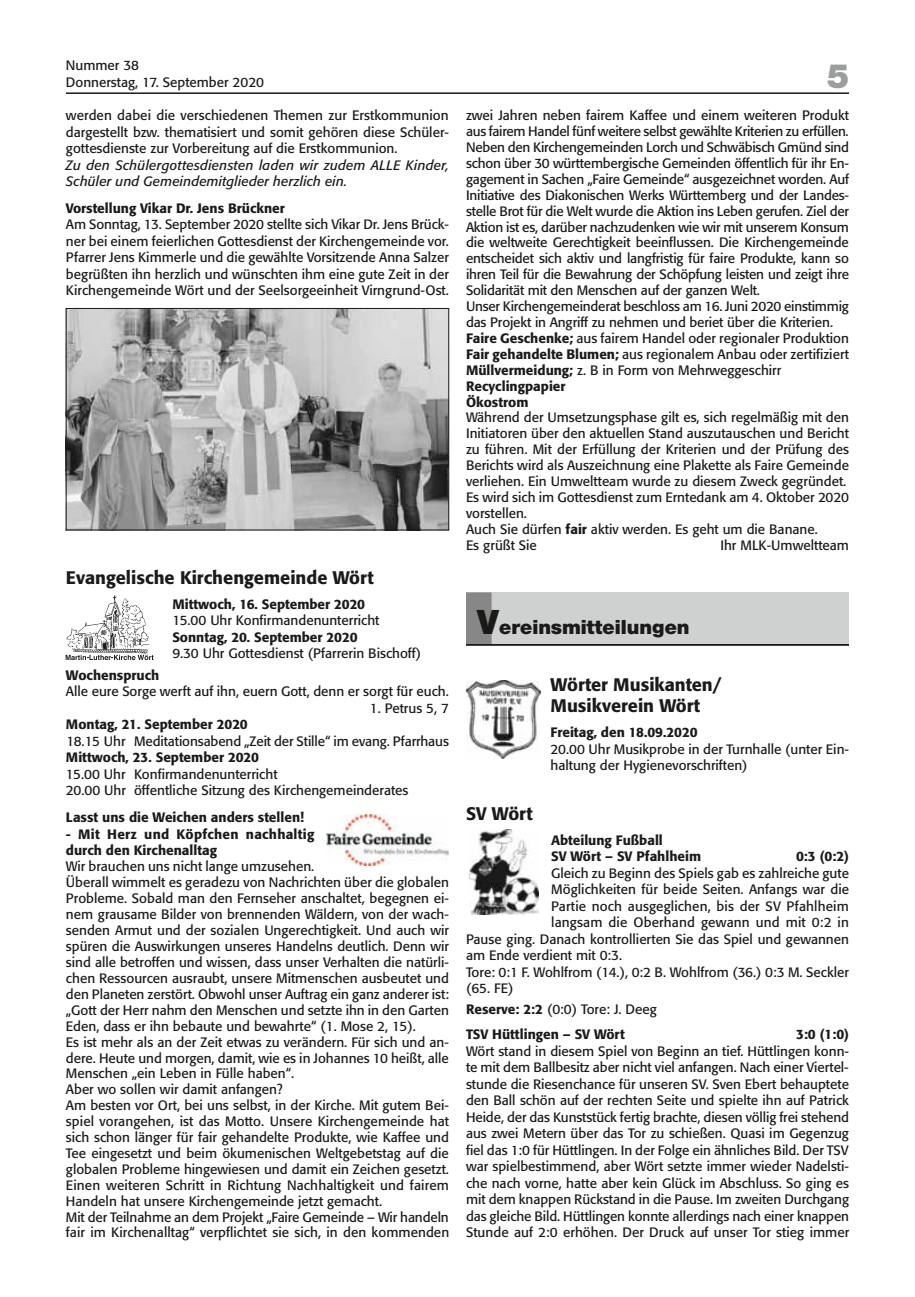
<style>
.page{position:relative;width:915px;height:1297px;background:#fff}
.page>*{position:absolute;margin:0;border:0;box-sizing:border-box;transform-origin:0 0}
.t1{font:900 36px "Nimbus Sans Novus T";color:#9c9d9d}
.t2{font:900 21px "Nimbus Sans Novus T";color:#1a1a18}
.t3{font:500 18px/21px "Formata";color:#1a1a18}
.t4{font:13.5px/15.9px "Formata";color:#1a1a18}
.t5{font:500 13.5px/16.5px "Formata";color:#1a1a18}
.t6{font:italic 13.5px/16.5px "Formata";letter-spacing:.015em;color:#1a1a18}
.t7{font:500 13.5px/16.2px "Formata";letter-spacing:.02em;color:#1a1a18}
.s1{font-weight:500}
.s2{font-size:36.15px}
.s3{font-weight:400}
</style>
<div class="page">
<hr style="left:66px;top:92px;width:782px;height:2px;background:#1a1a18">
<img style="left:68px;top:310px;width:379px;height:218px">
<div style="left:66px;top:308px;width:383px;height:222px;border:1px solid #1a1a18"></div>
<svg style="left:66px;top:595px;width:87px;height:65px"></svg>
<img style="left:326px;top:815px;width:123px;height:50px">
<div style="left:466px;top:592px;width:382px;height:52px;background:#cfd0d0"></div>
<div style="left:466px;top:592px;width:25px;height:52px;background:#868786"></div>
<hr style="left:466px;top:644px;width:382px;height:2px;background:#1a1a18">
<img style="left:466px;top:681px;width:74px;height:78px">
<img style="left:469px;top:830px;width:69px;height:85px">
<p class="t4" style="left:66px;top:57px;width:199px;line-height:16.5px">Nummer 38<br>Donnerstag, 17. September 2020</p>
<p class="t4" style="left:66px;top:107px;width:384px;line-height:16.5px;text-align:justify">werden dabei die verschiedenen Themen zur Erstkommunion dargestellt bzw. thematisiert und somit gehören diese Schüler&shy;gottesdienste zur Vorbereitung auf die Erstkommunion.</p>
<p class="t6" style="left:66px;top:157px;width:384px">Zu den Schülergottesdiensten laden wir zudem ALLE Kinder,<br>Schüler und Gemeindemitglieder herzlich ein.</p>
<p class="t5" style="left:66px;top:200px;width:220px">Vorstellung Vikar Dr. Jens Brückner</p>
<p class="t4" style="left:66px;top:216px;width:384px;line-height:16.5px;text-align:justify">Am Sonntag, 13. September 2020 stellte sich Vikar Dr. Jens Brück&shy;ner bei einem feierlichen Gottesdienst der Kirchengemeinde vor.<br>Pfarrer Jens Kimmerle und die gewählte Vorsitzende Anna Salzer begrüßten ihn herzlich und wünschten ihm eine gute Zeit in der Kirchengemeinde Wört und der Seelsorgeeinheit Virngrund-Ost.</p>
<h3 class="t3" style="left:66px;top:567px;width:309px">Evangelische Kirchengemeinde Wört</h3>
<p class="t5" style="left:172px;top:596px;width:194px">Mittwoch, 16. September 2020</p>
<p class="t4" style="left:172px;top:613px;width:208px">15.00 Uhr Konfirmandenunterricht</p>
<p class="t5" style="left:172px;top:629px;width:187px">Sonntag, 20. September 2020</p>
<p class="t4" style="left:172px;top:646px;width:250px">9.30 Uhr Gottesdienst (Pfarrerin Bischoff)</p>
<p class="t5" style="left:66px;top:667px;width:95px">Wochenspruch</p>
<p class="t4" style="left:66px;top:684px;width:384px">Alle eure Sorge werft auf ihn, euern Gott, denn er sorgt für euch.</p>
<p class="t4" style="left:370px;top:700px;width:81px">1. Petrus 5, 7</p>
<p class="t5" style="left:66px;top:716px;width:183px">Montag, 21. September 2020</p>
<p class="t4" style="left:66px;top:733px;width:384px">18.15 Uhr Meditationsabend „Zeit der Stille“ im evang. Pfarrhaus</p>
<p class="t5" style="left:66px;top:749px;width:194px">Mittwoch, 23. September 2020</p>
<p class="t4" style="left:66px;top:766px;width:344px;line-height:16.5px">15.00 Uhr Konfirmandenunterricht<br>20.00 Uhr öffentliche Sitzung des Kirchengemeinderates</p>
<p class="t5" style="left:66px;top:809px;width:239px">Lasst uns die Weichen anders stellen!</p>
<p class="t7" style="left:66px;top:826px;width:250px">- Mit Herz und Köpfchen nachhaltig durch den Kirchenalltag</p>
<p class="t4" style="left:66px;top:858px;width:384px">Wir brauchen uns nicht lange umzusehen.<br>Überall wimmelt es geradezu von Nachrichten über die globalen Probleme. Sobald man den Fernseher anschaltet, begegnen ei&shy;nem grausame Bilder von brennenden Wäldern, von der wach&shy;senden Armut und der sozialen Ungerechtigkeit. Und auch wir spüren die Auswirkungen unseres Handelns deutlich. Denn wir sind alle betroffen und wissen, dass unser Verhalten die natürli&shy;chen Ressourcen ausraubt, unsere Mitmenschen ausbeutet und den Planeten zerstört. Obwohl unser Auftrag ein ganz anderer ist: „Gott der Herr nahm den Menschen und setzte ihn in den Garten Eden, dass er ihn bebaute und bewahrte“ (1. Mose 2, 15).<br>Es ist mehr als an der Zeit etwas zu verändern. Für sich und an&shy;dere. Heute und morgen, damit, wie es in Johannes 10 heißt, alle Menschen „ein Leben in Fülle haben“.<br>Aber wo sollen wir damit anfangen?<br>Am besten vor Ort, bei uns selbst, in der Kirche. Mit gutem Bei&shy;spiel vorangehen, ist das Motto. Unsere Kirchengemeinde hat sich schon länger für fair gehandelte Produkte, wie Kaffee und Tee eingesetzt und beim ökumenischen Weltgebetstag auf die globalen Probleme hingewiesen und damit ein Zeichen gesetzt.<br>Einen weiteren Schritt in Richtung Nachhaltigkeit und fairem Handeln hat unsere Kirchengemeinde jetzt gemacht.<br>Mit der Teilnahme an dem Projekt „Faire Gemeinde – Wir handeln fair im Kirchenalltag“ verpflichtet sie sich, in den kommenden</p>
<h1 class="t1" style="left:826px;top:55px;width:24px">5</h1>
<p class="t4" style="left:466px;top:107px;width:384px">zwei Jahren neben fairem Kaffee und einem weiteren Produkt aus fairem Handel fünf weitere selbst gewählte Kriterien zu erfüllen.<br>Neben den Kirchengemeinden Lorch und Schwäbisch Gmünd sind schon über 30 württembergische Gemeinden öffentlich für ihr En&shy;gagement in Sachen „Faire Gemeinde“ ausgezeichnet worden. Auf Initiative des Diakonischen Werks Württemberg und der Landes&shy;stelle Brot für die Welt wurde die Aktion ins Leben gerufen. Ziel der Aktion ist es, darüber nachzudenken wie wir mit unserem Konsum die weltweite Gerechtigkeit beeinflussen. Die Kirchengemeinde entscheidet sich aktiv und langfristig für faire Produkte, kann so ihren Teil für die Bewahrung der Schöpfung leisten und zeigt ihre Solidarität mit den Menschen auf der ganzen Welt.<br>Unser Kirchengemeinderat beschloss am 16. Juni 2020 einstimmig das Projekt in Angriff zu nehmen und beriet über die Kriterien.<br><span class="s1">Faire Geschenke;</span> aus fairem Handel oder regionaler Produktion <span class="s1">Fair gehandelte Blumen;</span> aus regionalem Anbau oder zertifiziert <span class="s1">Müllvermeidung;</span> z. B in Form von Mehrweggeschirr <span class="s1">Recyclingpapier<br>Ökostrom</span></p>
<p class="t4" style="left:466px;top:410px;width:384px">Während der Umsetzungsphase gilt es, sich regelmäßig mit den Initiatoren über den aktuellen Stand auszutauschen und Bericht zu führen. Mit der Erfüllung der Kriterien und der Prüfung des Berichts wird als Auszeichnung eine Plakette als Faire Gemeinde verliehen. Ein Umweltteam wurde zu diesem Zweck gegründet.<br>Es wird sich im Gottesdienst zum Erntedank am 4. Oktober 2020 vorstellen.<br>Auch Sie dürfen <span class="s1">fair</span> aktiv werden. Es geht um die Banane.<br>Es grüßt Sie</p>
<p class="t4" style="left:720px;top:537px;width:130px">Ihr MLK-Umweltteam</p>
<h2 class="t2" style="left:476px;top:615px;width:214px"><span class="s2">V</span>ereinsmitteilungen</h2>
<h3 class="t3" style="left:550px;top:674px;width:172px">Wörter Musikanten/<br>Musikverein Wört</h3>
<p class="t5" style="left:550px;top:724px;width:148px">Freitag, den 18.09.2020</p>
<p class="t4" style="left:550px;top:740px;width:300px;line-height:16.5px">20.00 Uhr Musikprobe in der Turnhalle (unter Ein&shy;haltung der Hygienevorschriften)</p>
<h3 class="t3" style="left:466px;top:803px;width:68px">SV Wört</h3>
<p class="t5" style="left:551px;top:831px;width:151px">Abteilung Fußball<br>SV Wört – SV Pfahlheim</p>
<p class="t5" style="left:795px;top:848px;width:54px">0:3 (0:2)</p>
<p class="t4" style="left:551px;top:865px;width:299px">Gleich zu Beginn des Spiels gab es zahlreiche gute</p>
<p class="t4" style="left:551px;top:881px;width:299px">Möglichkeiten für beide Seiten. Anfangs war die</p>
<p class="t4" style="left:551px;top:898px;width:299px">Partie noch ausgeglichen, bis der SV Pfahlheim</p>
<p class="t4" style="left:551px;top:914px;width:299px">langsam die Oberhand gewann und mit 0:2 in</p>
<p class="t4" style="left:466px;top:931px;width:384px">Pause ging. Danach kontrollierten Sie das Spiel und gewannen</p>
<p class="t4" style="left:466px;top:947px;width:158px">am Ende verdient mit 0:3.</p>
<p class="t4" style="left:466px;top:964px;width:384px">Tore: 0:1 F. Wohlfrom (14.), 0:2 B. Wohlfrom (36.) 0:3 M. Seckler</p>
<p class="t4" style="left:466px;top:980px;width:49px">(65. FE)</p>
<p class="t5" style="left:466px;top:996px;width:192px;line-height:25.3px">Reserve: 2:2 <span class="s3">(0:0) Tore: J. Deeg<br></span>TSV Hüttlingen – SV Wört</p>
<p class="t5" style="left:795px;top:1026px;width:54px">3:0 (1:0)</p>
<p class="t4" style="left:466px;top:1043px;width:384px;line-height:16.5px;text-align:justify">Wört stand in diesem Spiel von Beginn an tief. Hüttlingen konn&shy;te mit dem Ballbesitz aber nicht viel anfangen. Nach einer Viertel&shy;stunde die Riesenchance für unseren SV. Sven Ebert behauptete den Ball schön auf der rechten Seite und spielte ihn auf Patrick Heide, der das Kunststück fertig brachte, diesen völlig frei stehend aus zwei Metern über das Tor zu schießen. Quasi im Gegenzug fiel das 1:0 für Hüttlingen. In der Folge ein ähnliches Bild. Der TSV war spielbestimmend, aber Wört setzte immer wieder Nadelsti&shy;che nach vorne, hatte aber kein Glück im Abschluss. So ging es mit dem knappen Rückstand in die Pause. Im zweiten Durchgang das gleiche Bild. Hüttlingen konnte allerdings nach einer knappen Stunde auf 2:0 erhöhen. Der Druck auf unser Tor stieg immer</p>
</div>
